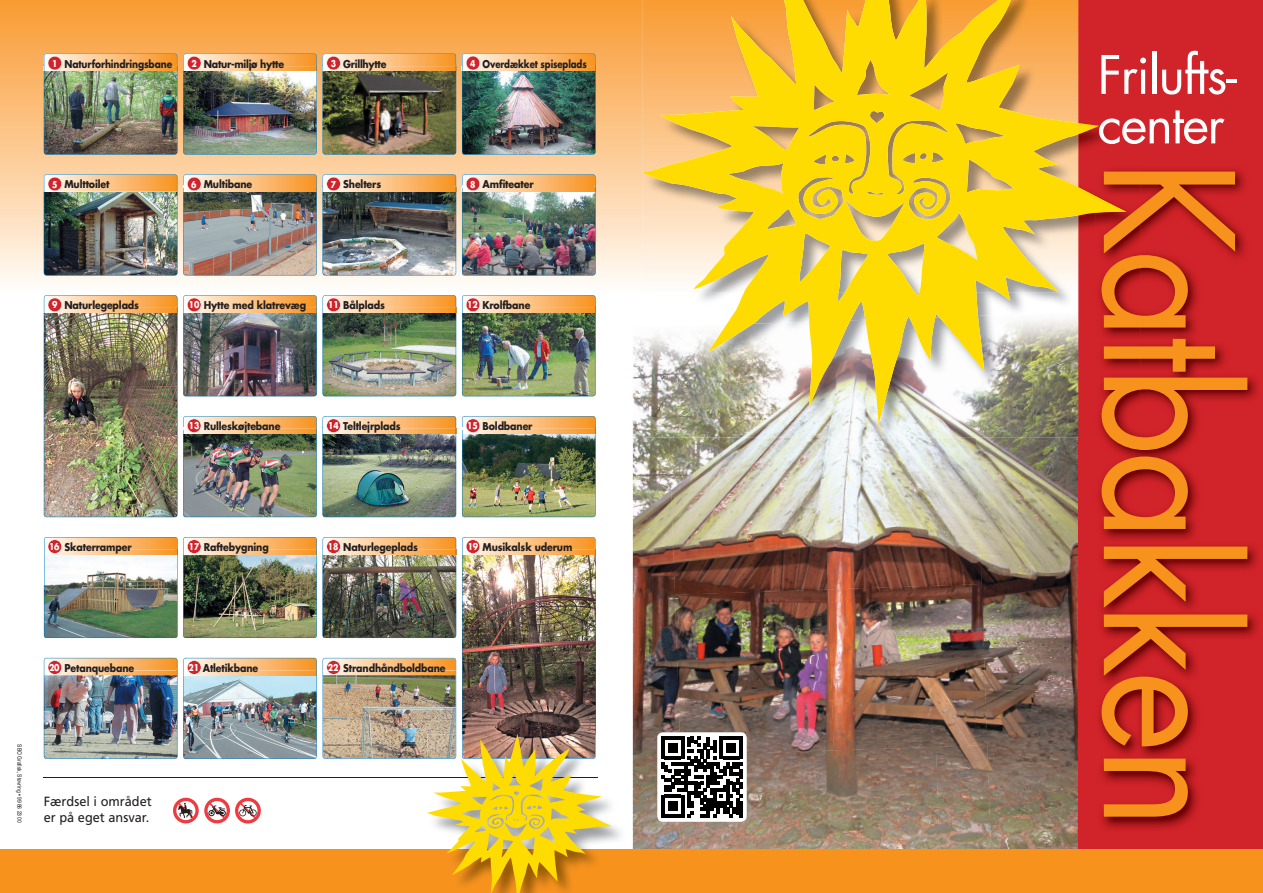
<style>
.page{position:relative;width:1263px;height:893px;background:#fff}
.page>*{position:absolute;margin:0;border:0;box-sizing:border-box;transform-origin:0 0}
.t1{font:174px "Futura";letter-spacing:-.03em;color:#f7931d;scale:.89 1}
.t2{font:51.6px/49.5px "Futura";letter-spacing:-.03em;color:#fff}
.t3{font:13.35px/16px "Frutiger";color:#231f20;scale:.96 1}
.t4{font:700 10.5px "Futura";letter-spacing:-.015em;color:#231f20;scale:.9 1}
.t5{font:700 10.5px "Futura";letter-spacing:-.015em;color:#231f20;scale:.87 1}
.t6{font:700 10.5px "Futura";letter-spacing:-.015em;color:#231f20;scale:.82 1}
.t7{font:condensed 6px "Helvetica";color:#231f20}
.s1{font-size:9.15px;color:#fff}
</style>
<div class="page">
<svg style="left:0;top:0;width:642px;height:283px;background:#f7bc7a"></svg>
<img style="left:633px;top:337px;width:47px;height:512px">
<img style="left:669px;top:437px;width:154px;height:158px">
<img style="left:823px;top:437px;width:153px;height:152px">
<img style="left:976px;top:437px;width:102px;height:251px">
<img style="left:675px;top:589px;width:153px;height:158px">
<img style="left:828px;top:584px;width:159px;height:163px">
<img style="left:985px;top:688px;width:93px;height:161px">
<img style="left:680px;top:747px;width:256px;height:102px">
<img style="left:936px;top:745px;width:55px;height:104px">
<div style="left:1078px;top:0;width:185px;height:853px;background:#d1232a"></div>
<img style="left:183px;top:658px;width:134px;height:101px">
<img style="left:44px;top:537px;width:273px;height:101px">
<img style="left:44px;top:658px;width:133px;height:101px">
<img style="left:44px;top:174px;width:133px;height:101px">
<img style="left:462px;top:295px;width:133px;height:101px">
<img style="left:643px;top:424px;width:192px;height:13px">
<img style="left:835px;top:424px;width:195px;height:13px">
<img style="left:1030px;top:424px;width:48px;height:13px">
<img style="left:642px;top:0;width:465px;height:424px">
<svg style="left:173px;top:797px;width:88px;height:27px"></svg>
<img style="left:1099px;top:169px;width:158px;height:660px">
<img style="left:1095px;top:167px;width:45px;height:270px">
<img style="left:1095px;top:196px;width:32px;height:17px">
<div style="left:0;top:849px;width:1263px;height:44px;background:#f7931d"></div>
<img style="left:44px;top:54px;width:133px;height:101px">
<img style="left:183px;top:54px;width:134px;height:101px">
<img style="left:462px;top:54px;width:133px;height:101px">
<svg style="left:657px;top:732px;width:90px;height:90px"></svg>
<svg style="left:662px;top:737px;width:80px;height:80px"></svg>
<hr style="left:739px;top:801px;width:3px;height:16px;background:#000001">
<hr style="left:43px;top:777px;width:554px;height:1px;background:#231f20">
<img style="left:44px;top:295px;width:133px;height:222px">
<img style="left:323px;top:54px;width:133px;height:101px">
<img style="left:462px;top:174px;width:133px;height:101px">
<img style="left:323px;top:174px;width:133px;height:101px">
<img style="left:183px;top:174px;width:134px;height:101px">
<img style="left:183px;top:295px;width:134px;height:101px">
<img style="left:323px;top:295px;width:133px;height:101px">
<img style="left:462px;top:416px;width:133px;height:101px">
<img style="left:323px;top:416px;width:133px;height:101px">
<img style="left:183px;top:416px;width:134px;height:101px">
<img style="left:323px;top:537px;width:289px;height:356px">
<p class="t5" style="left:52px;top:56px;width:140px"><span class="s1">1</span> Naturforhindringsbane</p>
<p class="t4" style="left:192px;top:56px;width:104px"><span class="s1">2</span> Natur-miljø hytte</p>
<p class="t6" style="left:470px;top:56px;width:144px"><span class="s1">4</span> Overdækket spiseplads</p>
<p class="t4" style="left:331px;top:56px;width:63px"><span class="s1">3</span> Grillhytte</p>
<p class="t4" style="left:52px;top:177px;width:65px"><span class="s1">5</span> Multtoilet</p>
<p class="t4" style="left:191px;top:177px;width:69px"><span class="s1">6</span> Multibane</p>
<p class="t4" style="left:331px;top:177px;width:57px"><span class="s1">7</span> Shelters</p>
<p class="t4" style="left:470px;top:177px;width:72px"><span class="s1">8</span> Amfiteater</p>
<p class="t4" style="left:52px;top:298px;width:98px"><span class="s1">9</span> Naturlegeplads</p>
<p class="t4" style="left:49px;top:540px;width:93px"><span class="s1">16</span> Skaterramper</p>
<p class="t4" style="left:189px;top:298px;width:132px"><span class="s1">10</span> Hytte med klatrevæg</p>
<p class="t4" style="left:328px;top:298px;width:65px"><span class="s1">11</span> Bålplads</p>
<p class="t4" style="left:467px;top:298px;width:72px"><span class="s1">12</span> Krolfbane</p>
<p class="t4" style="left:189px;top:419px;width:103px"><span class="s1">13</span> Rulleskøjtebane</p>
<p class="t4" style="left:328px;top:419px;width:82px"><span class="s1">14</span> Teltlejrplads</p>
<p class="t4" style="left:467px;top:419px;width:74px"><span class="s1">15</span> Boldbaner</p>
<p class="t4" style="left:189px;top:540px;width:90px"><span class="s1">17</span> Raftebygning</p>
<p class="t4" style="left:328px;top:540px;width:101px"><span class="s1">18</span> Naturlegeplads</p>
<p class="t4" style="left:468px;top:540px;width:118px"><span class="s1">19</span> Musikalsk uderum</p>
<p class="t4" style="left:49px;top:661px;width:96px"><span class="s1">20</span> Petanquebane</p>
<p class="t7" style="left:23px;top:744px;width:80px;rotate:90deg">SBO Grafisk, Støvring • 99 86 23 00</p>
<p class="t3" style="left:44px;top:793px;width:114px">Færdsel i området er på eget ansvar.</p>
<p class="t4" style="left:189px;top:661px;width:79px"><span class="s1">21</span> Atletikbane</p>
<p class="t4" style="left:328px;top:661px;width:132px"><span class="s1">22</span> Strandhåndboldbane</p>
<h2 class="t2" style="left:1097px;top:49px;width:140px">Frilufts&shy;center</h2>
<h1 class="t1" style="left:1287px;top:160px;width:753px;rotate:90deg">Katbakken</h1>
</div>
